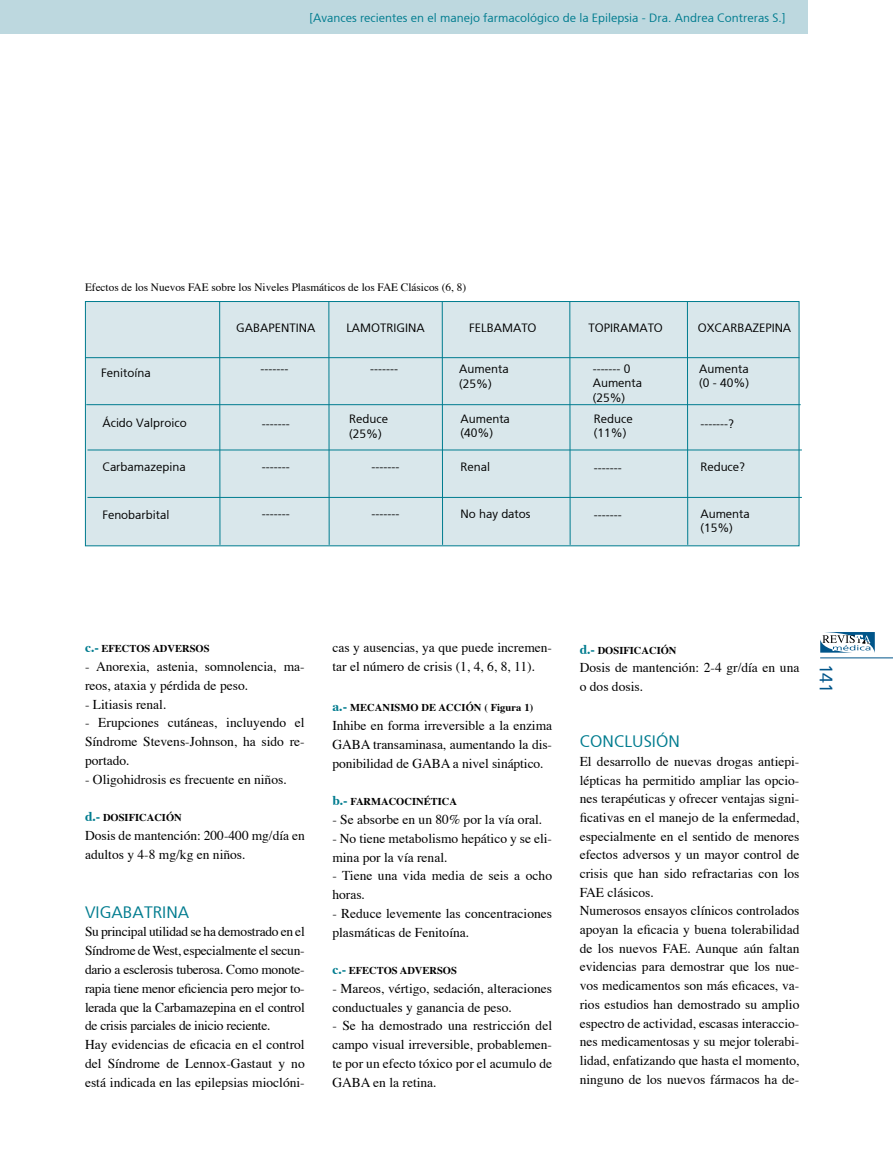
<style>
.page{position:relative;width:893px;height:1170px;background:#fff}
.page>*{position:absolute;margin:0;border:0;box-sizing:border-box;transform-origin:0 0}
.t1{font:18px "Weissach";color:#00558a}
.t2{font:16.5px "Weissach";color:#007c8f}
.t3{font:13.5px/18.8px "Times";color:#000}
.t4{font:13.5px/18.8px "Times";letter-spacing:-.02em;color:#000}
.t5{font:12px/14.4px "Weissach";color:#000}
.t6{font:12px "Weissach";color:#007c8f}
.t7{font:11.25px "Times";color:#000}
.t8{font:700 10.5px "Times";color:#000}
.s1{font-size:13.5px;color:#007c8f}
</style>
<div class="page">
<svg style="left:820px;top:632px;width:55px;height:20px"></svg>
<hr style="left:820px;top:657px;width:73px;height:1px;background:#00558a">
<div style="left:0;top:0;width:808px;height:34px;background:#bdd8df"></div>
<div style="left:85px;top:301px;width:714px;height:245px;background:#d9e7eb"></div>
<div style="left:85px;top:301px;width:714px;height:245px;border:1px solid #007c8f"></div>
<hr style="left:570px;top:301px;width:1px;height:244px;background:#007c8f">
<hr style="left:85px;top:357px;width:714px;height:1px;background:#007c8f">
<hr style="left:219px;top:301px;width:1px;height:244px;background:#007c8f">
<hr style="left:442px;top:301px;width:1px;height:244px;background:#007c8f">
<hr style="left:329px;top:301px;width:1px;height:244px;background:#007c8f">
<hr style="left:86px;top:404px;width:715px;height:1px;background:#007c8f">
<hr style="left:88px;top:449px;width:714px;height:1px;background:#007c8f">
<hr style="left:88px;top:497px;width:714px;height:1px;background:#007c8f">
<hr style="left:687px;top:301px;width:1px;height:244px;background:#007c8f">
<p class="t6" style="left:309px;top:11px;width:477px">[Avances recientes en el manejo farmacológico de la Epilepsia - Dra. Andrea Contreras S.]</p>
<p class="t7" style="left:85px;top:276px;width:383px">Efectos de los Nuevos FAE sobre los Niveles Plasmáticos de los FAE Clásicos (6, 8)</p>
<p class="t5" style="left:588px;top:321px;width:76px">TOPIRAMATO</p>
<p class="t5" style="left:593px;top:361px;width:51px">------- 0<br>Aumenta (25%)</p>
<p class="t5" style="left:594px;top:411px;width:40px">Reduce (11%)</p>
<p class="t5" style="left:594px;top:460px;width:29px">-------</p>
<p class="t5" style="left:236px;top:321px;width:81px">GABAPENTINA</p>
<p class="t5" style="left:346px;top:321px;width:80px">LAMOTRIGINA</p>
<p class="t5" style="left:469px;top:321px;width:69px">FELBAMATO</p>
<p class="t5" style="left:698px;top:321px;width:95px">OXCARBAZEPINA</p>
<p class="t5" style="left:261px;top:361px;width:29px">-------</p>
<p class="t5" style="left:370px;top:361px;width:29px">-------</p>
<p class="t5" style="left:459px;top:362px;width:51px">Aumenta (25%)</p>
<p class="t5" style="left:699px;top:361px;width:51px">Aumenta (0 - 40%)</p>
<p class="t5" style="left:101px;top:366px;width:51px">Fenitoína</p>
<p class="t5" style="left:102px;top:415px;width:86px">Ácido Valproico</p>
<p class="t5" style="left:262px;top:416px;width:29px">-------</p>
<p class="t5" style="left:349px;top:412px;width:40px">Reduce (25%)</p>
<p class="t5" style="left:460px;top:411px;width:51px">Aumenta (40%)</p>
<p class="t5" style="left:700px;top:416px;width:35px">-------?</p>
<p class="t5" style="left:102px;top:460px;width:85px">Carbamazepina</p>
<p class="t5" style="left:262px;top:459px;width:29px">-------</p>
<p class="t5" style="left:371px;top:459px;width:29px">-------</p>
<p class="t5" style="left:460px;top:459px;width:31px">Renal</p>
<p class="t5" style="left:700px;top:459px;width:46px">Reduce?</p>
<p class="t5" style="left:102px;top:508px;width:69px">Fenobarbital</p>
<p class="t5" style="left:262px;top:506px;width:29px">-------</p>
<p class="t5" style="left:371px;top:506px;width:29px">-------</p>
<p class="t5" style="left:460px;top:506px;width:72px">No hay datos</p>
<p class="t5" style="left:700px;top:506px;width:51px">Aumenta (15%)</p>
<p class="t5" style="left:594px;top:507px;width:29px">-------</p>
<p class="t8" style="left:85px;top:638px;width:126px"><span class="s1">c.-</span> EFECTOS ADVERSOS</p>
<p class="t3" style="left:85px;top:656px;width:221px">- Anorexia, astenia, somnolencia, ma&shy;reos, ataxia y pérdida de peso.</p>
<p class="t3" style="left:85px;top:693px;width:83px">- Litiasis renal.</p>
<p class="t3" style="left:85px;top:712px;width:221px;text-align:justify">- Erupciones cutáneas, incluyendo el Síndrome Stevens-Johnson, ha sido re&shy;portado.</p>
<p class="t3" style="left:85px;top:768px;width:203px">- Oligohidrosis es frecuente en niños.</p>
<p class="t8" style="left:85px;top:807px;width:98px"><span class="s1">d.-</span> DOSIFICACIÓN</p>
<p class="t3" style="left:85px;top:824px;width:221px">Dosis de mantención: 200-400 mg/día en adultos y 4-8 mg/kg en niños.</p>
<p class="t2" style="left:85px;top:902px;width:106px">VIGABATRINA</p>
<p class="t4" style="left:85px;top:921px;width:221px">Su principal utilidad se ha demostrado en el Síndrome de West, especialmente el secun&shy;dario a esclerosis tuberosa. Como monote&shy;rapia tiene menor eficiencia pero mejor to&shy;lerada que la Carbamazepina en el control de crisis parciales de inicio reciente.<br>Hay evidencias de eficacia en el control del Síndrome de Lennox-Gastaut y no está indicada en las epilepsias mioclóni-</p>
<p class="t3" style="left:332px;top:637px;width:221px">cas y ausencias, ya que puede incremen&shy;tar el número de crisis (1, 4, 6, 8, 11).</p>
<p class="t8" style="left:332px;top:697px;width:202px"><span class="s1">a.-</span> MECANISMO DE ACCIÓN ( Figura 1)</p>
<p class="t3" style="left:332px;top:715px;width:221px;text-align:justify">Inhibe en forma irreversible a la enzima GABA transaminasa, aumentando la dis&shy;ponibilidad de GABA a nivel sináptico.</p>
<p class="t8" style="left:332px;top:791px;width:126px"><span class="s1">b.-</span> FARMACOCINÉTICA</p>
<p class="t3" style="left:332px;top:808px;width:211px">- Se absorbe en un 80% por la vía oral.</p>
<p class="t3" style="left:332px;top:827px;width:221px">- No tiene metabolismo hepático y se eli&shy;mina por la vía renal.</p>
<p class="t3" style="left:332px;top:865px;width:221px">- Tiene una vida media de seis a ocho horas.</p>
<p class="t3" style="left:332px;top:902px;width:221px">- Reduce levemente las concentraciones plasmáticas de Fenitoína.</p>
<p class="t8" style="left:332px;top:960px;width:126px"><span class="s1">c.-</span> EFECTOS ADVERSOS</p>
<p class="t3" style="left:332px;top:977px;width:221px">- Mareos, vértigo, sedación, alteraciones conductuales y ganancia de peso.</p>
<p class="t3" style="left:332px;top:1015px;width:221px;text-align:justify">- Se ha demostrado una restricción del campo visual irreversible, probablemen&shy;te por un efecto tóxico por el acumulo de GABA en la retina.</p>
<p class="t8" style="left:580px;top:640px;width:98px"><span class="s1">d.-</span> DOSIFICACIÓN</p>
<p class="t3" style="left:580px;top:657px;width:221px">Dosis de mantención: 2-4 gr/día en una o dos dosis.</p>
<p class="t2" style="left:580px;top:731px;width:102px">CONCLUSIÓN</p>
<p class="t3" style="left:580px;top:750px;width:221px">El desarrollo de nuevas drogas antiepi&shy;lépticas ha permitido ampliar las opcio&shy;nes terapéuticas y ofrecer ventajas signi&shy;ficativas en el manejo de la enfermedad, especialmente en el sentido de menores efectos adversos y un mayor control de crisis que han sido refractarias con los FAE clásicos.<br>Numerosos ensayos clínicos controlados apoyan la eficacia y buena tolerabilidad de los nuevos FAE. Aunque aún faltan evidencias para demostrar que los nue&shy;vos medicamentos son más eficaces, va&shy;rios estudios han demostrado su amplio espectro de actividad, escasas interaccio&shy;nes medicamentosas y su mejor tolerabi&shy;lidad, enfatizando que hasta el momento, ninguno de los nuevos fármacos ha de-</p>
<h1 class="t1" style="left:837px;top:663px;width:31px;rotate:90deg">141</h1>
</div>
